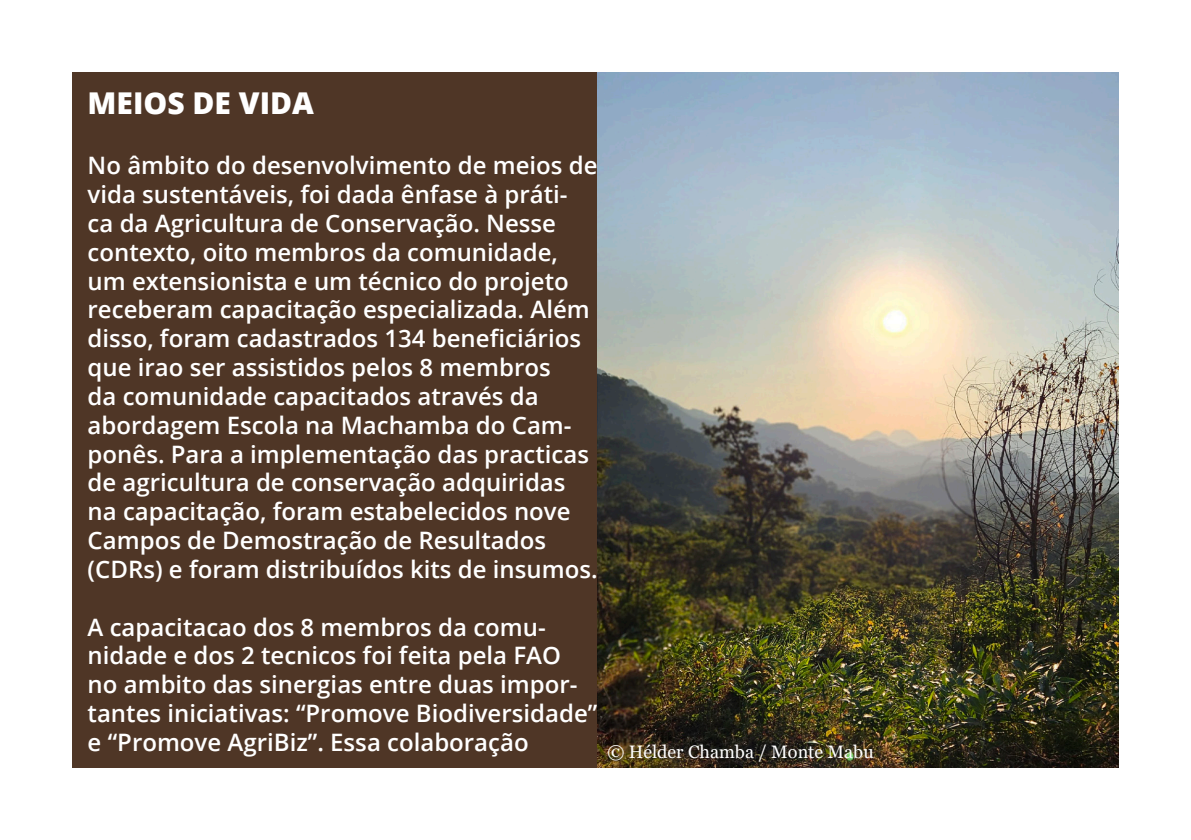
<style>
.page{position:relative;width:1191px;height:840px;background:#fff}
.page>*{position:absolute;margin:0;border:0;box-sizing:border-box;transform-origin:0 0}
.t1{font:800 30px "Open Sans";color:#fff}
.t2{font:600 24px/28.8px "Open Sans";color:#fff}
.t3{font:18px "Georgia";color:#fff}
</style>
<div class="page">
<div style="left:72px;top:72px;width:1047px;height:695px;background:#4f3626"></div>
<img style="left:598px;top:72px;width:521px;height:695px">
<p class="t1" style="left:88px;top:80px;width:228px">MEIOS DE VIDA</p>
<p class="t2" style="left:88px;top:151px;width:511px">No âmbito do desenvolvimento de meios de vida sustentáveis, foi dada ênfase à práti&shy;ca da Agricultura de Conservação. Nesse contexto, oito membros da comunidade, um extensionista e um técnico do projeto receberam capacitação especializada. Além disso, foram cadastrados 134 beneficiários que irao ser assistidos pelos 8 membros<br>da comunidade capacitados através da abordagem Escola na Machamba do Cam&shy;ponês. Para a implementação das practicas de agricultura de conservação adquiridas na capacitação, foram estabelecidos nove Campos de Demostração de Resultados (CDRs) e foram distribuídos kits de insumos.</p>
<p class="t2" style="left:88px;top:611px;width:511px">A capacitacao dos 8 membros da comu&shy;nidade e dos 2 tecnicos foi feita pela FAO<br>no ambito das sinergias entre duas impor&shy;tantes iniciativas: “Promove Biodiversidade” e “Promove AgriBiz”. Essa colaboração</p>
<p class="t3" style="left:607px;top:740px;width:268px">© Hélder Chamba / Monte Mabu</p>
</div>
